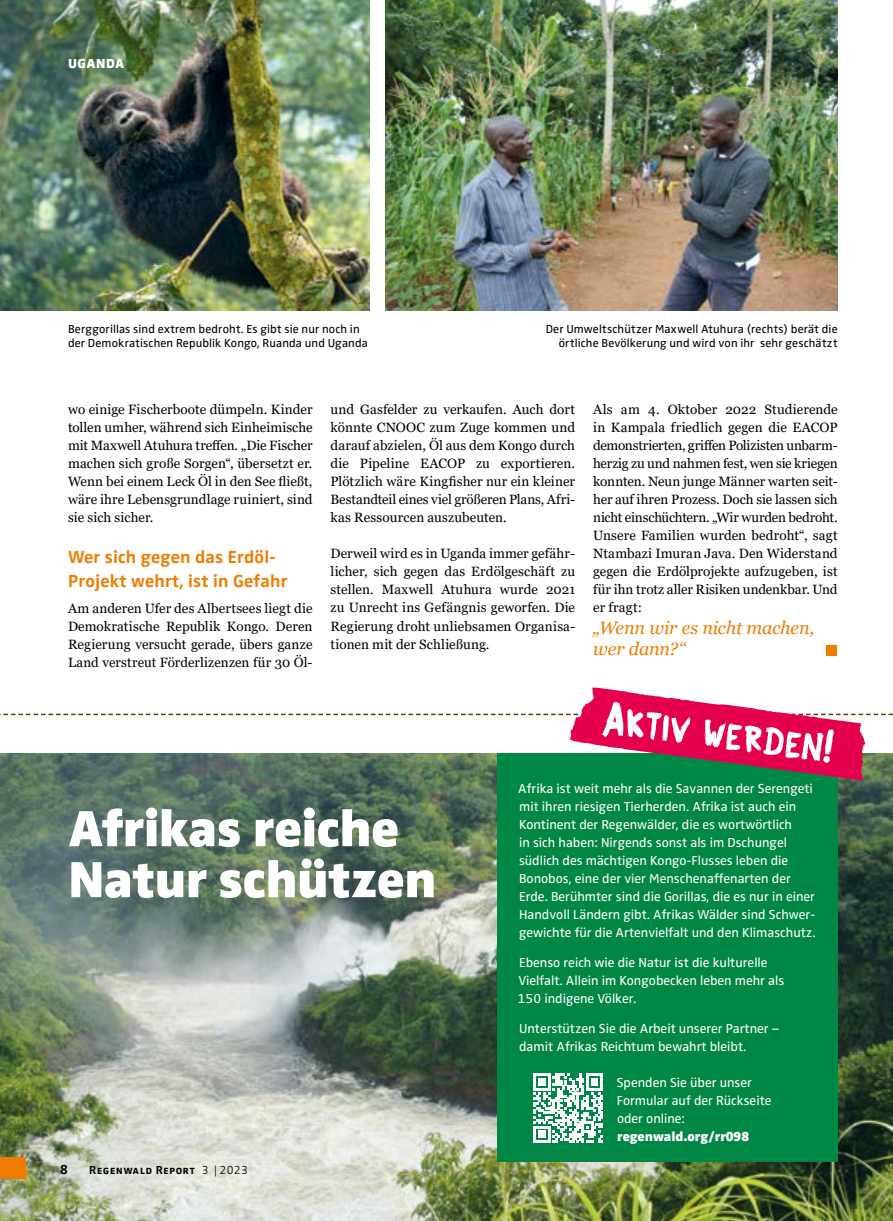
<style>
.page{position:relative;width:893px;height:1221px;background:#fff}
.page>*{position:absolute;margin:0;border:0;box-sizing:border-box;transform-origin:0 0}
.t1{font:900 52.5px/51px "Zwo Pro";letter-spacing:-.01em;color:#fff}
.t2{font:45px "Katiki Can";color:#fff}
.t3{font:700 18px/24px "Zwo Pro";letter-spacing:.01em;color:#ef7c00}
.t4{font:italic 18px/21px "Georgia";letter-spacing:-.01em;color:#ef7c00}
.t5{font:13.5px/18px "Georgia";letter-spacing:.005em;color:#000;text-align:justify}
.t6{font:13.5px/18px "Zwo Pro";color:#fff}
.t7{font:900 13.5px "Zwo Pro";color:#fff}
.t8{font:700 13.5px "Zwo Pro";color:#000}
.t9{font:12px/14.2px "Zwo Pro";letter-spacing:.01em;color:#000}
.t10{font:700 12px "Zwo Pro";letter-spacing:.025em;color:#000}
.s1{font-weight:300}
</style>
<div class="page">
<img style="left:0;top:780px;width:893px;height:440px">
<img style="left:386px;top:0;width:452px;height:310px">
<img style="left:0;top:0;width:370px;height:310px">
<div style="left:497px;top:753px;width:341px;height:408px;background:#008645"></div>
<svg style="left:534px;top:1073px;width:69px;height:69px"></svg>
<div style="left:826px;top:645px;width:11px;height:11px;background:#ef7c00"></div>
<svg style="left:0;top:687px;width:893px;height:93px"></svg>
<div style="left:0;top:1157px;width:26px;height:21px;background:#ef7c00"></div>
<p class="t7" style="left:68px;top:53px;width:58px">UGANDA</p>
<p class="t9" style="left:68px;top:321px;width:301px">Berggorillas sind extrem bedroht. Es gibt sie nur noch in der Demokratischen Republik Kongo, Ruanda und Uganda</p>
<p class="t9" style="left:546px;top:321px;width:293px;text-align:right">Der Umweltschützer Maxwell Atuhura (rechts) berät die örtliche Bevölkerung und wird von ihr sehr geschätzt</p>
<p class="t5" style="left:68px;top:401px;width:246px">wo einige Fischerboote dümpeln. Kinder tollen umher, während sich Einheimische mit Maxwell Atuhura treffen. „Die Fischer machen sich große Sorgen“, übersetzt er.<br>Wenn bei einem Leck Öl in den See fließt, wäre ihre Lebensgrundlage ruiniert, sind sie sich sicher.</p>
<h3 class="t3" style="left:68px;top:543px;width:221px">Wer sich gegen das Erdöl-<br>Projekt wehrt, ist in Gefahr</h3>
<p class="t5" style="left:68px;top:599px;width:246px">Am anderen Ufer des Albertsees liegt die Demokratische Republik Kongo. Deren Regierung versucht gerade, übers ganze Land verstreut Förderlizenzen für 30 Öl-</p>
<p class="t5" style="left:331px;top:401px;width:246px">und Gasfelder zu verkaufen. Auch dort könnte CNOOC zum Zuge kommen und darauf abzielen, Öl aus dem Kongo durch die Pipeline EACOP zu exportieren.<br>Plötzlich wäre Kingfisher nur ein kleiner Bestandteil eines viel größeren Plans, Afri&shy;kas Ressourcen auszubeuten.</p>
<p class="t5" style="left:331px;top:545px;width:246px">Derweil wird es in Uganda immer gefähr&shy;licher, sich gegen das Erdölgeschäft zu stellen. Maxwell Atuhura wurde 2021 zu Unrecht ins Gefängnis geworfen. Die Regierung droht unliebsamen Organisa&shy;tionen mit der Schließung.</p>
<p class="t5" style="left:593px;top:401px;width:246px">Als am 4. Oktober 2022 Studierende in Kampala friedlich gegen die EACOP demonstrierten, griffen Polizisten unbarm&shy;herzig zu und nahmen fest, wen sie kriegen konnten. Neun junge Männer warten seit&shy;her auf ihren Prozess. Doch sie lassen sich nicht einschüchtern. „Wir wurden bedroht.<br>Unsere Familien wurden bedroht“, sagt Ntambazi Imuran Java. Den Widerstand gegen die Erdölprojekte aufzugeben, ist für ihn trotz aller Risiken undenkbar. Und er fragt:</p>
<h3 class="t4" style="left:593px;top:617px;width:223px">„Wenn wir es nicht machen, wer dann?“</h3>
<h2 class="t2" style="left:609px;top:683px;width:232px;rotate:8deg">Aktiv werden!</h2>
<h1 class="t1" style="left:68px;top:799px;width:370px">Afrikas reiche<br>Natur schützen</h1>
<p class="t8" style="left:60px;top:1159px;width:9px">8</p>
<p class="t10" style="left:89px;top:1160px;width:160px">Regenwald Report <span class="s1">3 | 2023</span></p>
<p class="t6" style="left:518px;top:778px;width:299px">Afrika ist weit mehr als die Savannen der Serengeti mit ihren riesigen Tierherden. Afrika ist auch ein Kontinent der Regenwälder, die es wortwörtlich<br>in sich haben: Nirgends sonst als im Dschungel südlich des mächtigen Kongo-Flusses leben die Bonobos, eine der vier Menschenaffenarten der Erde. Berühmter sind die Gorillas, die es nur in einer Handvoll Ländern gibt. Afrikas Wälder sind Schwer&shy;gewichte für die Artenvielfalt und den Klimaschutz.</p>
<p class="t6" style="left:518px;top:952px;width:268px">Ebenso reich wie die Natur ist die kulturelle<br>Vielfalt. Allein im Kongobecken leben mehr als<br>150 indigene Völker.</p>
<p class="t6" style="left:519px;top:1018px;width:262px">Unterstützen Sie die Arbeit unserer Partner – damit Afrikas Reichtum bewahrt bleibt.</p>
<p class="t6" style="left:617px;top:1072px;width:156px">Spenden Sie über unser<br>Formular auf der Rückseite oder online:</p>
<p class="t7" style="left:617px;top:1126px;width:133px">regenwald.org/rr098</p>
</div>
